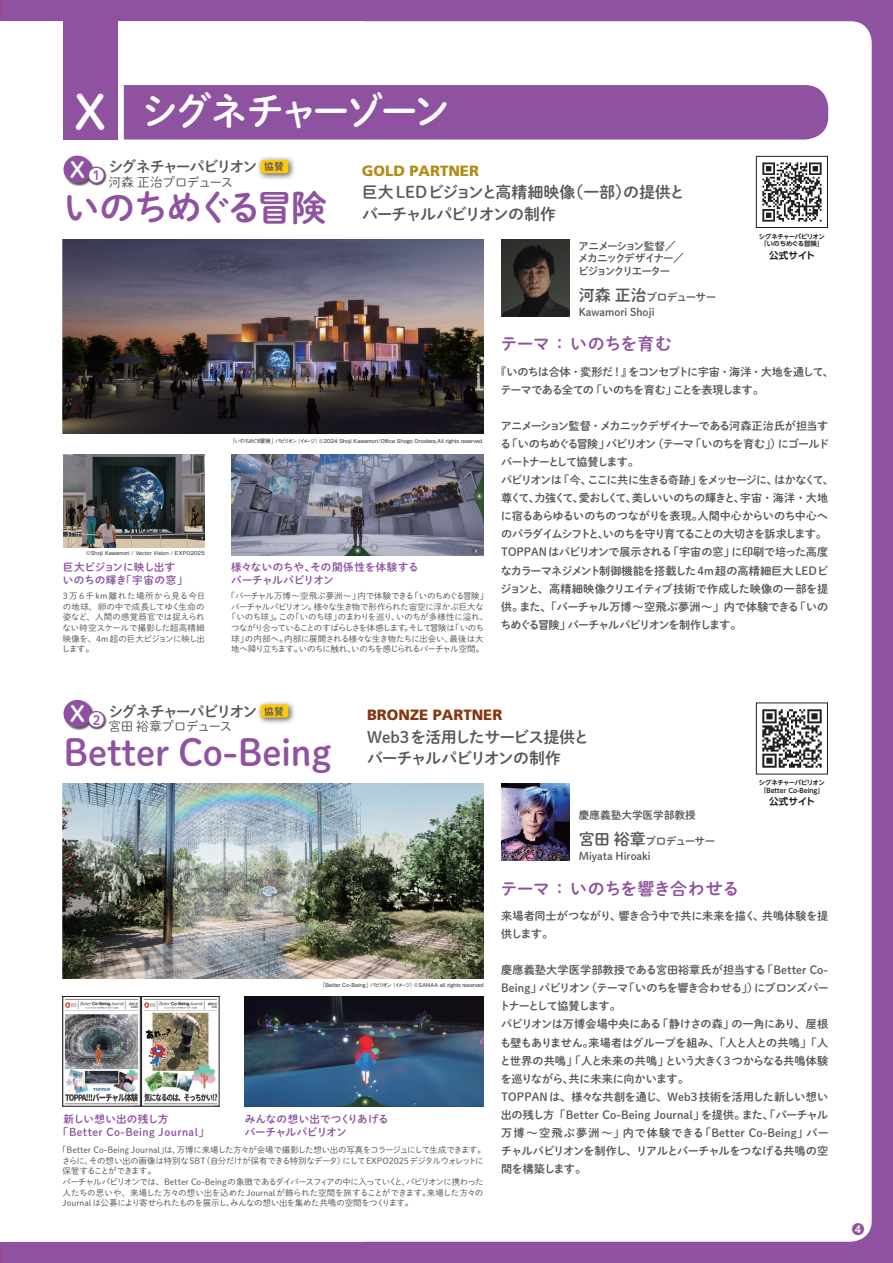
<style>
.page{position:relative;width:893px;height:1263px;background:#8e52a1}
.page>*{position:absolute;margin:0;border:0;box-sizing:border-box;transform-origin:0 0}
.t1{font:37.8px "Shuei M Go Std B";letter-spacing:-.105em;color:#fff}
.t2{font:36.15px "Shuei M Go Std B";color:#8e52a1}
.t3{font:36.15px "Shuei M Go Std B";letter-spacing:-.095em;color:#8e52a1}
.t4{font:22.05px "Shuei M Go Std B";color:#fff}
.t5{font:16.95px "Shuei M Go Std B";letter-spacing:-.015em;color:#8e52a1}
.t6{font:15.9px/21.3px "Shuei M Go Std B";letter-spacing:-.015em;color:#57585a}
.t7{font:15.9px/21.3px "Shuei M Go Std B";letter-spacing:-.05em;color:#57585a}
.t8{font:14.85px "Shuei M Go Std B";letter-spacing:-.105em;color:#57585a}
.t9{font:900 14.85px "Frutiger LT Std";color:#863612}
.t10{font:900 14.85px "Frutiger LT Std";color:#b38c16}
.t11{font:12.75px "Shuei M Go Std L";letter-spacing:-.055em;color:#57585a}
.t12{font:700 12.75px "UD Shin Go Pr 6 De";color:#8e52a1}
.t13{font:11.1px/18px "Shuei M Go Std B";letter-spacing:-.075em;color:#57585a}
.t14{font:11.1px/18px "Shuei M Go Std B";letter-spacing:-.02em;color:#57585a}
.t15{font:11.1px/18px "Shuei M Go Std B";letter-spacing:-.05em;color:#57585a}
.t16{font:11.1px/18px "Shuei M Go Std B";letter-spacing:-.03em;color:#57585a}
.t17{font:10.65px/14.4px "Shuei M Go Std B";color:#57585a}
.t18{font:10.65px/12.8px "Shuei M Go Std B";color:#8e52a1}
.t19{font:10.65px/12.8px "Shuei M Go Std B";letter-spacing:.045em;color:#8e52a1}
.t20{font:10.65px/12.8px "Shuei M Go Std B";letter-spacing:-.13em;color:#57585a}
.t21{font:10.65px/12.8px "Shuei M Go Std B";letter-spacing:-.03em;color:#8e52a1}
.t22{font:700 9.6px "UD Shin Go Pr 6 De";letter-spacing:-.015em;color:#231f20}
.t23{font:8.55px/10.6px "Shuei M Go Std L";letter-spacing:-.05em;color:#57585a;text-align:justify}
.t24{font:8.55px/10.6px "Shuei M Go Std L";letter-spacing:-.075em;color:#57585a;text-align:center}
.t25{font:700 6.45px "UD Shin Go Pr 6 De";color:#231f20}
.t26{font:700 6.45px "UD Shin M Go Pr 6 De";letter-spacing:-.065em;color:#231f20}
.t27{font:500 5.25px "Gothic BBB Pr 6";letter-spacing:.01em;color:#231f20}
.s1{font-size:47.1px}
.s2{font-size:9.75px}
.s3{font-size:15.9px}
</style>
<div class="page">
<div style="left:364px;top:21px;width:508px;height:1221px;background:#fff"></div>
<div style="left:0;top:21px;width:364px;height:1221px;background:#fff"></div>
<svg style="left:124px;top:85px;width:704px;height:55px"></svg>
<div style="left:63px;top:13px;width:54px;height:127px;background:#8e52a1"></div>
<div style="left:63px;top:156px;width:31px;height:30px;background:#231f20;opacity:.75"></div>
<div style="left:64px;top:156px;width:27px;height:27px;background:#8e52a1;border-radius:50%"></div>
<div style="left:88px;top:167px;width:19px;height:19px;background:#231f20;opacity:.75"></div>
<div style="left:88px;top:167px;width:16px;height:16px;background:#fff;border-radius:50%"></div>
<div style="left:88px;top:167px;width:17px;height:17px;border:1px solid #8e52a1;border-radius:50%"></div>
<div style="left:256px;top:156px;width:40px;height:24px;background:#231f20;opacity:.75"></div>
<div style="left:260px;top:160px;width:28px;height:13px;background:#feca0a;border-radius:3px"></div>
<div style="left:63px;top:700px;width:31px;height:31px;background:#231f20;opacity:.75"></div>
<div style="left:64px;top:700px;width:27px;height:27px;background:#8e52a1;border-radius:50%"></div>
<div style="left:88px;top:711px;width:19px;height:19px;background:#231f20;opacity:.75"></div>
<div style="left:88px;top:711px;width:16px;height:16px;background:#fff;border-radius:50%"></div>
<div style="left:88px;top:711px;width:17px;height:17px;border:1px solid #8e52a1;border-radius:50%"></div>
<div style="left:256px;top:700px;width:40px;height:25px;background:#231f20;opacity:.75"></div>
<div style="left:260px;top:704px;width:28px;height:13px;background:#feca0a;border-radius:3px"></div>
<img style="left:231px;top:455px;width:253px;height:101px">
<img style="left:64px;top:455px;width:141px;height:92px">
<img style="left:65px;top:998px;width:73px;height:106px">
<img style="left:245px;top:996px;width:238px;height:110px">
<img style="left:143px;top:998px;width:74px;height:106px">
<div style="left:141px;top:996px;width:78px;height:110px;border:1px solid #231f20"></div>
<svg style="left:756px;top:156px;width:72px;height:72px;background:#aaa9a9"></svg>
<svg style="left:756px;top:702px;width:72px;height:72px;background:#a9a7a8"></svg>
<img style="left:63px;top:240px;width:421px;height:194px">
<img style="left:63px;top:784px;width:421px;height:194px">
<img style="left:501px;top:240px;width:69px;height:76px">
<img style="left:501px;top:784px;width:69px;height:77px">
<h1 class="t1" style="left:75px;top:83px;width:377px"><span class="s1">X</span> シグネチャーゾーン</h1>
<h3 class="t4" style="left:70px;top:153px;width:32px">X <sub>1</sub></h3>
<h3 class="t8" style="left:108px;top:156px;width:177px">シグネチャーパビリオン <span class="s2">協賛</span></h3>
<h3 class="t10" style="left:362px;top:161px;width:119px">GOLD PARTNER</h3>
<h3 class="t6" style="left:362px;top:181px;width:325px">巨大LEDビジョンと高精細映像（一部）の提供とバーチャルパビリオンの制作</h3>
<h3 class="t11" style="left:108px;top:173px;width:126px">河森 正治プロデュース</h3>
<h2 class="t3" style="left:63px;top:181px;width:265px">いのちめぐる冒険</h2>
<p class="t20" style="left:578px;top:239px;width:107px">アニメーション監督／メカニックデザイナー／ビジョンクリエーター</p>
<p class="t17" style="left:579px;top:289px;width:139px"><span class="s3">河森 正治</span>プロデューサー<br>Kawamori Shoji</p>
<p class="t26" style="left:759px;top:231px;width:67px">シグネチャーパビリオン</p>
<p class="t25" style="left:760px;top:239px;width:64px">「いのちめぐる冒険」</p>
<p class="t22" style="left:769px;top:247px;width:47px">公式サイト</p>
<p class="t27" style="left:86px;top:549px;width:120px">©Shoji Kawamori / Vector Vision / EXPO2025</p>
<p class="t18" style="left:63px;top:560px;width:126px">巨大ビジョンに映し出すいのちの輝き「宇宙の窓」</p>
<p class="t23" style="left:62px;top:590px;width:145px">3万6千km離れた場所から見る今日の地球、卵の中で成長してゆく生命の姿など、人間の感覚器官では捉えられない時空スケールで撮影した超高精細映像を、4m 超の巨大ビジョンに映し出します。</p>
<p class="t27" style="left:230px;top:437px;width:255px">「いのちめぐる冒険」パビリオン（イメージ）©2024 Shoji Kawamori/Office Shogo Onodera,All rights reserved.</p>
<p class="t18" style="left:231px;top:560px;width:189px">様々ないのちや、その関係性を体験するバーチャルパビリオン</p>
<p class="t24" style="left:227px;top:590px;width:263px">「バーチャル万博～空飛ぶ夢洲～」内で体験できる「いのちめぐる冒険」バーチャルパビリオン。様々な生き物で形作られた宙空に浮かぶ巨大な「いのち球」。この「いのち球」のまわりを巡り、いのちが多様性に溢れ、つながり合っていることのすばらしさを体感します。そして冒険は「いのち球」の内部へ。内部に展開される様々な生き物たちに出会い、最後は大地へ降り立ちます。いのちに触れ、いのちを感じられるバーチャル空間。</p>
<h3 class="t5" style="left:500px;top:331px;width:173px">テーマ ： いのちを育む</h3>
<p class="t15" style="left:501px;top:362px;width:335px;text-indent:-5px">『いのちは合体・変形だ！』をコンセプトに宇宙・海洋・大地を通して、テーマである全ての「いのちを育む」ことを表現します。</p>
<p class="t13" style="left:500px;top:416px;width:336px">アニメーション監督・メカニックデザイナーである河森正治氏が担当する「いのちめぐる冒険」パビリオン（テーマ「いのちを育む」）にゴールドパートナーとして協賛します。<br>パビリオンは「今、ここに共に生きる奇跡」をメッセージに、はかなくて、尊くて、力強くて、愛おしくて、美しいいのちの輝きと、宇宙・海洋・大地に宿るあらゆるいのちのつながりを表現。人間中心からいのち中心へのパラダイムシフトと、いのちを守り育てることの大切さを訴求します。TOPPANはパビリオンで展示される「宇宙の窓」に印刷で培った高度なカラーマネジメント制御機能を搭載した4m超の高精細巨大LEDビジョンと、高精細映像クリエイティブ技術で作成した映像の一部を提供。また、「バーチャル万博～空飛ぶ夢洲～」内で体験できる「いのちめぐる冒険」バーチャルパビリオンを制作します。</p>
<h3 class="t4" style="left:70px;top:698px;width:32px">X <sub>2</sub></h3>
<h3 class="t8" style="left:108px;top:700px;width:177px">シグネチャーパビリオン <span class="s2">協賛</span></h3>
<h3 class="t11" style="left:108px;top:717px;width:125px">宮田 裕章プロデュース</h3>
<h2 class="t2" style="left:64px;top:725px;width:269px">Better Co-Being</h2>
<h3 class="t9" style="left:367px;top:706px;width:137px">BRONZE PARTNER</h3>
<h3 class="t7" style="left:367px;top:726px;width:224px">Web3を活用したサービス提供とバーチャルパビリオンの制作</h3>
<p class="t17" style="left:579px;top:808px;width:118px">慶應義塾大学医学部教授</p>
<p class="t17" style="left:579px;top:834px;width:138px"><span class="s3">宮田 裕章</span>プロデューサー<br>Miyata Hiroaki</p>
<p class="t26" style="left:759px;top:777px;width:67px">シグネチャーパビリオン</p>
<p class="t25" style="left:760px;top:785px;width:65px">「Better Co-Being」</p>
<p class="t22" style="left:769px;top:794px;width:47px">公式サイト</p>
<p class="t27" style="left:320px;top:981px;width:165px">「Better Co-Being」パビリオン（イメージ）©SANAA all rights reserved</p>
<p class="t19" style="left:58px;top:1112px;width:153px;text-indent:6px">新しい想い出の残し方「Better Co-Being Journal」</p>
<p class="t21" style="left:245px;top:1112px;width:146px">みんなの想い出でつくりあげるバーチャルパビリオン</p>
<p class="t23" style="left:62px;top:1144px;width:425px;text-align:left;text-indent:-4px">「Better Co-Being Journal」は、万博に来場した方々が会場で撮影した想い出の写真をコラージュにして生成できます。さらに、その想い出の画像は特別なSBT（自分だけが保有できる特別なデータ）にしてEXPO2025デジタルウォレットに保管することができます。<br>バーチャルパビリオンでは、Better Co-Being の象徴であるダイバースフィアの中に入っていくと、パビリオンに携わった人たちの思いや、来場した方々の想い出を込めたJournalが飾られた空間を旅することができます。来場した方々のJournal は公募により寄せられたものを展示し、みんなの想い出を集めた共鳴の空間をつくります。</p>
<h3 class="t5" style="left:500px;top:876px;width:240px">テーマ ： いのちを響き合わせる</h3>
<p class="t16" style="left:501px;top:906px;width:329px">来場者同士がつながり、響き合う中で共に未来を描く、共鳴体験を提供します。</p>
<p class="t14" style="left:499px;top:961px;width:331px">慶應義塾大学医学部教授である宮田裕章氏が担当する「Better Co-Being」パビリオン（テーマ「いのちを響き合わせる」）にブロンズパートナーとして協賛します。<br>パビリオンは万博会場中央にある「静けさの森」の一角にあり、屋根も壁もありません。来場者はグループを組み、「人と人との共鳴」「人と世界の共鳴」「人と未来の共鳴」という大きく3つからなる共鳴体験を巡りながら、共に未来に向かいます。<br>TOPPAN は、様々な共創を通じ、Web3 技術を活用した新しい想い出の残し方「Better Co-Being Journal」を提供。また、「バーチャル万博～空飛ぶ夢洲～」内で体験できる「Better Co-Being」バーチャルパビリオンを制作し、リアルとバーチャルをつなげる共鳴の空間を構築します。</p>
<h3 class="t12" style="left:852px;top:1218px;width:14px">❹</h3>
</div>
